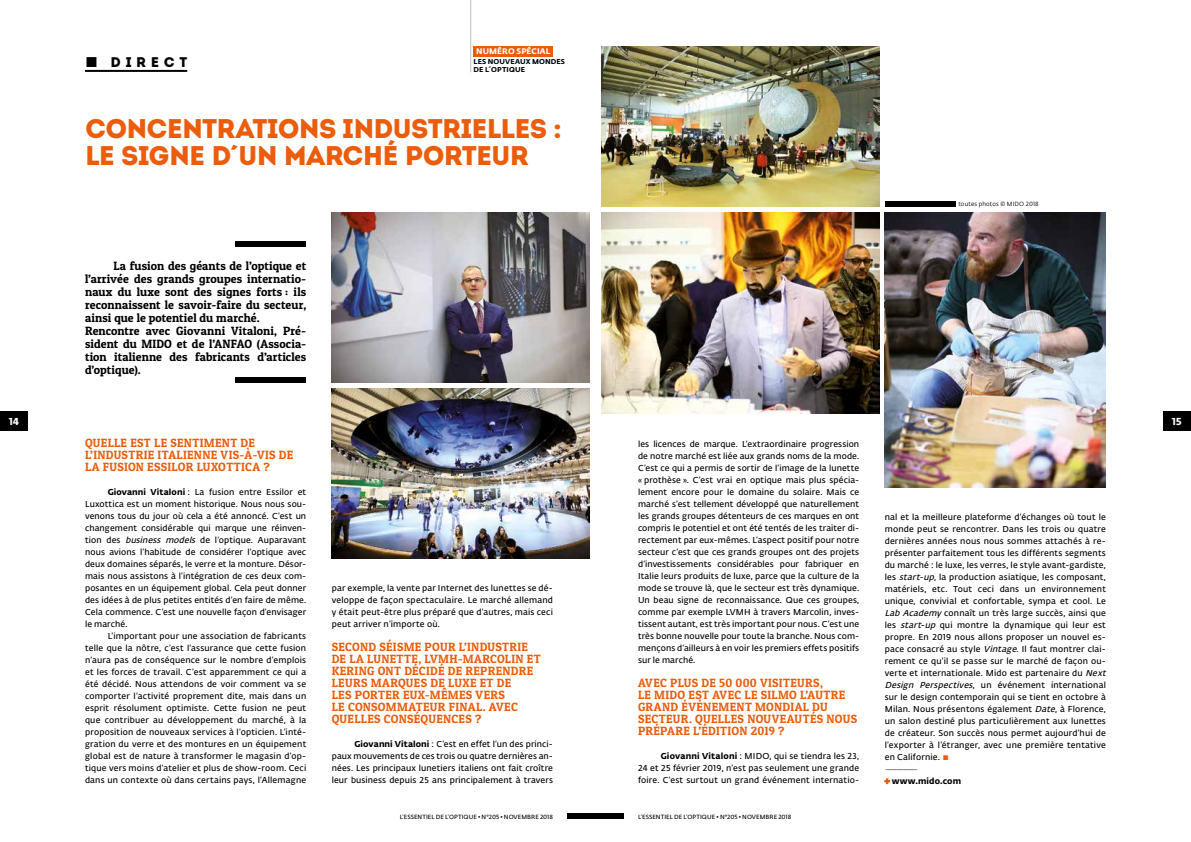
<style>
.page{position:relative;width:1191px;height:842px;background:#fff}
.page>*{position:absolute;margin:0;border:0;box-sizing:border-box;transform-origin:0 0}
.t1{font:27px/27px "Intro";letter-spacing:-.03em;color:#eb5d0b}
.t2{font:14px "Intro";letter-spacing:.335em;color:#000}
.t3{font:12px/12px "Patua One";letter-spacing:.025em;color:#eb5d0b}
.t4{font:12px/13px "Patua One";letter-spacing:.005em;color:#000}
.t5{font:10px "Fedra Sans Alt Pro Bold LF";color:#fff}
.t6{font:8.5px/12px "Fedra Sans Alt Pro Demi LF";letter-spacing:.02em;color:#000;text-align:justify}
.t7{font:8.5px "Fedra Sans Alt Pro Bold LF";letter-spacing:.01em;color:#000}
.t8{font:8px "Fedra Sans Alt Pro Demi LF";color:#797979}
.t9{font:8px "Fedra Sans Alt Pro Bold LF";letter-spacing:.01em;color:#fff}
.t10{font:7px/8px "Fedra Sans Alt Pro Bold LF";letter-spacing:.015em;color:#000}
.t11{font:6px "Fedra Sans Alt Pro Demi LF";letter-spacing:.01em;color:#000}
.t12{font:6px "Fedra Sans Alt Pro Book LF";letter-spacing:.025em;color:#000}
.s1{font-family:"Fedra Sans Alt Pro Bold LF"}
.s2{font-style:italic}
.s3{font-family:"Fedra Sans Alt Pro Bold LF";color:#eb5d0b}
.s4{font-family:"Fedra Sans Alt Pro Demi LF";color:#eb5d0b}
</style>
<div class="page">
<div style="left:0;top:411px;width:28px;height:20px;background:#000"></div>
<div style="left:1162px;top:411px;width:29px;height:20px;background:#000"></div>
<div style="left:595px;top:814px;width:29px;height:5px;background:#000"></div>
<div style="left:567px;top:814px;width:28px;height:5px;background:#000"></div>
<div style="left:235px;top:241px;width:71px;height:6px;background:#000"></div>
<div style="left:235px;top:377px;width:71px;height:6px;background:#000"></div>
<hr style="left:85px;top:70px;width:102px;height:2px;background:#000">
<svg style="left:884px;top:778px;width:7px;height:7px"></svg>
<div style="left:473px;top:46px;width:80px;height:11px;background:#eb5d0b"></div>
<hr style="left:470px;top:0;width:1px;height:72px;background:#c1c0c0">
<img style="left:332px;top:213px;width:258px;height:170px">
<img style="left:332px;top:388px;width:258px;height:170px">
<img style="left:601px;top:213px;width:278px;height:201px">
<img style="left:601px;top:46px;width:278px;height:161px">
<img style="left:884px;top:213px;width:222px;height:275px">
<div style="left:884px;top:201px;width:71px;height:6px;background:#000"></div>
<h2 class="t2" style="left:85px;top:54px;width:104px"><span class="s1">■</span> DIRECT</h2>
<p class="t9" style="left:476px;top:45px;width:75px">NUMÉRO SPÉCIAL</p>
<p class="t10" style="left:473px;top:57px;width:93px">LES NOUVEAUX MONDES<br>DE L´OPTIQUE</p>
<h1 class="t1" style="left:85px;top:115px;width:478px">CONCENTRATIONS INDUSTRIELLES :<br>LE SIGNE D´UN MARCHÉ PORTEUR</h1>
<p class="t4" style="left:85px;top:259px;width:223px;text-indent:28px">La fusion des géants de l’optique et l’arrivée des grands groupes internatio&shy;naux du luxe sont des signes forts : ils reconnaissent le savoir-faire du secteur, ainsi que le potentiel du marché.<br>Rencontre avec Giovanni Vitaloni, Pré&shy;sident du MIDO et de l’ANFAO (Associa&shy;tion italienne des fabricants d’articles d’optique).</p>
<p class="t12" style="left:958px;top:200px;width:82px">toutes photos © MIDO 2018</p>
<p class="t5" style="left:9px;top:413px;width:11px">14</p>
<p class="t5" style="left:1172px;top:413px;width:11px">15</p>
<h3 class="t3" style="left:85px;top:436px;width:210px">QUELLE EST LE SENTIMENT DE<br>L’INDUSTRIE ITALIENNE VIS-À-VIS DE<br>LA FUSION ESSILOR LUXOTTICA ?</h3>
<p class="t6" style="left:85px;top:485px;width:223px;text-indent:23px"><span class="s1">Giovanni Vitaloni</span> : La fusion entre Essilor et Luxottica est un moment historique. Nous nous sou&shy;venons tous du jour où cela a été annoncé. C’est un changement considérable qui marque une réinven&shy;tion des <span class="s2">business models</span> de l’optique. Auparavant nous avions l’habitude de considérer l’optique avec deux domaines séparés, le verre et la monture. Désor&shy;mais nous assistons à l’intégration de ces deux com&shy;posantes en un équipement global. Cela peut donner des idées à de plus petites entités d’en faire de même.<br>Cela commence. C’est une nouvelle façon d’envisager le marché.</p>
<p class="t6" style="left:85px;top:629px;width:223px;text-indent:23px">L’important pour une association de fabricants telle que la nôtre, c’est l’assurance que cette fusion n’aura pas de conséquence sur le nombre d’emplois et les forces de travail. C’est apparemment ce qui a été décidé. Nous attendons de voir comment va se comporter l’activité proprement dite, mais dans un esprit résolument optimiste. Cette fusion ne peut que contribuer au développement du marché, à la proposition de nouveaux services à l’opticien. L’inté&shy;gration du verre et des montures en un équipement global est de nature à transformer le magasin d’op&shy;tique vers moins d’atelier et plus de show-room. Ceci dans un contexte où dans certains pays, l’Allemagne</p>
<p class="t6" style="left:332px;top:581px;width:223px">par exemple, la vente par Internet des lunettes se dé&shy;veloppe de façon spectaculaire. Le marché allemand y était peut-être plus préparé que d’autres, mais ceci peut arriver n’importe où.</p>
<h3 class="t3" style="left:332px;top:640px;width:210px">SECOND SÉISME POUR L’INDUSTRIE<br>DE LA LUNETTE, LVMH-MARCOLIN ET<br>KERING ONT DÉCIDÉ DE REPRENDRE<br>LEURS MARQUES DE LUXE ET DE<br>LES PORTER EUX-MÊMES VERS<br>LE CONSOMMATEUR FINAL. AVEC<br>QUELLES CONSÉQUENCES ?</h3>
<p class="t6" style="left:332px;top:737px;width:223px;text-indent:23px"><span class="s1">Giovanni Vitaloni</span> : C’est en effet l’un des princi&shy;paux mouvements de ces trois ou quatre dernières an&shy;nées. Les principaux lunetiers italiens ont fait croître leur business depuis 25 ans principalement à travers</p>
<p class="t6" style="left:638px;top:437px;width:223px">les licences de marque. L’extraordinaire progression de notre marché est liée aux grands noms de la mode.<br>C’est ce qui a permis de sortir de l’image de la lunette « prothèse ». C’est vrai en optique mais plus spécia&shy;lement encore pour le domaine du solaire. Mais ce marché s’est tellement développé que naturellement les grands groupes détenteurs de ces marques en ont compris le potentiel et ont été tentés de les traiter di&shy;rectement par eux-mêmes. L’aspect positif pour notre secteur c’est que ces grands groupes ont des projets d’investissements considérables pour fabriquer en Italie leurs produits de luxe, parce que la culture de la mode se trouve là, que le secteur est très dynamique.<br>Un beau signe de reconnaissance. Que ces groupes, comme par exemple LVMH à travers Marcolin, inves&shy;tissent autant, est très important pour nous. C’est une très bonne nouvelle pour toute la branche. Nous com&shy;mençons d’ailleurs à en voir les premiers effets positifs sur le marché.</p>
<h3 class="t3" style="left:638px;top:676px;width:221px">AVEC PLUS DE 50 000 VISITEURS,<br>LE MIDO EST AVEC LE SILMO L’AUTRE<br>GRAND ÉVÉNEMENT MONDIAL DU<br>SECTEUR. QUELLES NOUVEAUTÉS NOUS<br>PRÉPARE L’ÉDITION 2019 ?</h3>
<p class="t6" style="left:638px;top:749px;width:223px;text-indent:23px"><span class="s1">Giovanni Vitaloni</span> : MIDO, qui se tiendra les 23, 24 et 25 février 2019, n’est pas seulement une grande foire. C’est surtout un grand événement internatio-</p>
<p class="t11" style="left:400px;top:813px;width:155px">L’ESSENTIEL DE L’OPTIQUE • N°205 • NOVEMBRE 2018</p>
<p class="t11" style="left:638px;top:813px;width:155px">L’ESSENTIEL DE L’OPTIQUE • N°205 • NOVEMBRE 2018</p>
<p class="t6" style="left:884px;top:510px;width:225px;text-align:left">nal et la meilleure plateforme d’échanges où tout le monde peut se rencontrer. Dans les trois ou quatre dernières années nous nous sommes attachés à re&shy;présenter parfaitement tous les différents segments du marché : le luxe, les verres, le style avant-gardiste, les <span class="s2">start-up</span>, la production asiatique, les composant, matériels, etc. Tout ceci dans un environnement unique, convivial et confortable, sympa et cool. Le <span class="s2">Lab Academy</span>connaît un très large succès, ainsi que les <span class="s2">start-up</span> qui montre la dynamique qui leur est propre. En 2019 nous allons proposer un nouvel es&shy;pace consacré au style <span class="s2">Vintage</span>. Il faut montrer clai&shy;rement ce qu’il se passe sur le marché de façon ou&shy;verte et internationale. Mido est partenaire du <span class="s2">Next Design Perspectives</span>, un événement international sur le design contemporain qui se tient en octobre à Milan. Nous présentons également <span class="s2">Date</span>, à Florence, un salon destiné plus particulièrement aux lunettes de créateur. Son succès nous permet aujourd’hui de l’exporter à l’étranger, avec une première tentative en Californie. <span class="s3">▪</span></p>
<p class="t8" style="left:884px;top:763px;width:35px">----------------------</p>
<p class="t7" style="left:884px;top:774px;width:78px"><span class="s4">+</span> www.mido.com</p>
</div>
